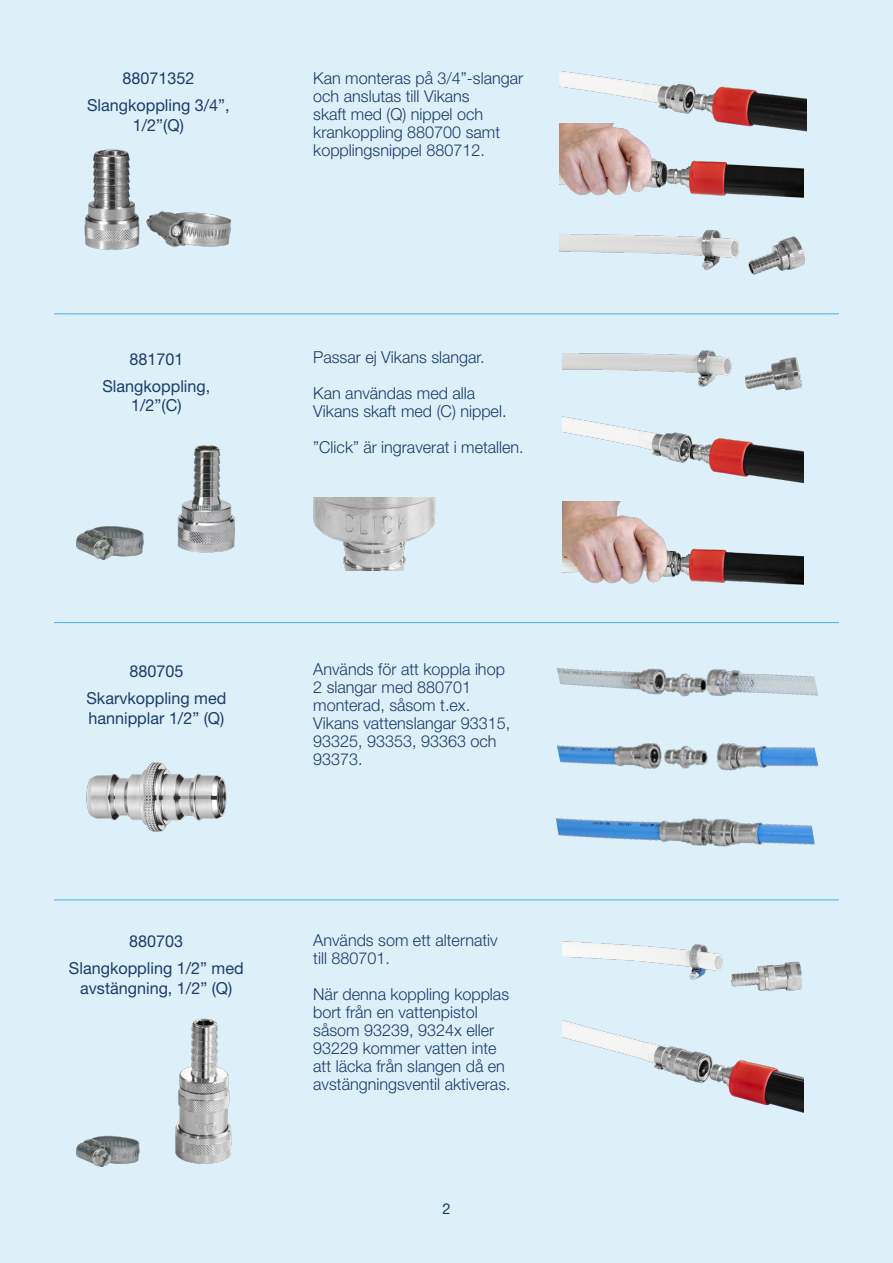
<style>
.page{position:relative;width:893px;height:1263px;background:#ddf0fa}
.page>*{position:absolute;margin:0;border:0;box-sizing:border-box;transform-origin:0 0}
.t1{font:300 16.5px/18px "Helvetica Neue LT Std";color:#1b3b6b}
.t2{font:16.5px "Helvetica Neue LT Std";color:#1b3b6b}
.t3{font:15px "Helvetica Neue LT Std";color:#1b3b6b}
</style>
<div class="page">
<hr style="left:54px;top:622px;width:785px;height:1px;background:#53b3e8">
<hr style="left:54px;top:899px;width:785px;height:1px;background:#53b3e8">
<hr style="left:54px;top:313px;width:785px;height:1px;background:#53b3e8">
<img style="left:77px;top:445px;width:158px;height:114px">
<img style="left:563px;top:350px;width:239px;height:41px">
<img style="left:563px;top:416px;width:241px;height:68px">
<img style="left:313px;top:497px;width:123px;height:73px">
<img style="left:557px;top:623px;width:262px;height:70px">
<img style="left:557px;top:693px;width:262px;height:78px">
<img style="left:556px;top:818px;width:259px;height:29px">
<img style="left:86px;top:762px;width:141px;height:70px">
<img style="left:563px;top:941px;width:239px;height:50px">
<img style="left:563px;top:1020px;width:241px;height:93px">
<img style="left:175px;top:1018px;width:57px;height:146px">
<img style="left:77px;top:1135px;width:63px;height:31px">
<img style="left:563px;top:502px;width:241px;height:83px">
<img style="left:84px;top:149px;width:147px;height:101px">
<img style="left:559px;top:229px;width:246px;height:46px">
<img style="left:559px;top:70px;width:248px;height:62px">
<img style="left:559px;top:123px;width:245px;height:75px">
<p class="t2" style="left:122px;top:68px;width:73px">88071352</p>
<p class="t2" style="left:87px;top:95px;width:144px">Slangkoppling 3/4”,</p>
<p class="t2" style="left:133px;top:115px;width:52px">1/2”(Q)</p>
<p class="t2" style="left:129px;top:349px;width:55px">881701</p>
<p class="t2" style="left:103px;top:376px;width:109px">Slangkoppling,</p>
<p class="t2" style="left:131px;top:396px;width:52px">1/2”(C)</p>
<p class="t1" style="left:313px;top:69px;width:211px">Kan monteras på 3/4”-slangar</p>
<p class="t1" style="left:313px;top:87px;width:188px">och anslutas till Vikans skaft med (Q) nippel och krankoppling 880700 samt kopplingsnippel 880712.</p>
<p class="t1" style="left:313px;top:348px;width:173px">Passar ej Vikans slangar.</p>
<p class="t1" style="left:313px;top:384px;width:195px">Kan användas med alla<br>Vikans skaft med (C) nippel.</p>
<p class="t1" style="left:313px;top:438px;width:212px">”Click” är ingraverat i metallen.</p>
<p class="t2" style="left:129px;top:661px;width:55px">880705</p>
<p class="t2" style="left:86px;top:688px;width:141px">Skarvkoppling med</p>
<p class="t2" style="left:88px;top:708px;width:137px">hannipplar 1/2” (Q)</p>
<p class="t2" style="left:129px;top:931px;width:55px">880703</p>
<p class="t2" style="left:69px;top:958px;width:176px">Slangkoppling 1/2” med</p>
<p class="t2" style="left:80px;top:978px;width:154px">avstängning, 1/2” (Q)</p>
<p class="t1" style="left:313px;top:660px;width:193px">Används för att koppla ihop</p>
<p class="t1" style="left:313px;top:678px;width:159px">2 slangar med 880701</p>
<p class="t1" style="left:313px;top:696px;width:158px">monterad, såsom t.ex.</p>
<p class="t1" style="left:313px;top:714px;width:198px">Vikans vattenslangar 93315,</p>
<p class="t1" style="left:313px;top:732px;width:185px">93325, 93353, 93363 och</p>
<p class="t1" style="left:313px;top:750px;width:51px">93373.</p>
<p class="t1" style="left:313px;top:930px;width:186px">Används som ett alternativ till 880701.</p>
<p class="t1" style="left:313px;top:984px;width:197px">När denna koppling kopplas</p>
<p class="t1" style="left:313px;top:1002px;width:166px">bort från en vattenpistol</p>
<p class="t1" style="left:313px;top:1020px;width:182px">såsom 93239, 9324x eller</p>
<p class="t1" style="left:313px;top:1038px;width:193px">93229 kommer vatten inte att läcka från slangen då en</p>
<p class="t1" style="left:313px;top:1074px;width:199px">avstängningsventil aktiveras.</p>
<p class="t3" style="left:442px;top:1200px;width:10px">2</p>
</div>
